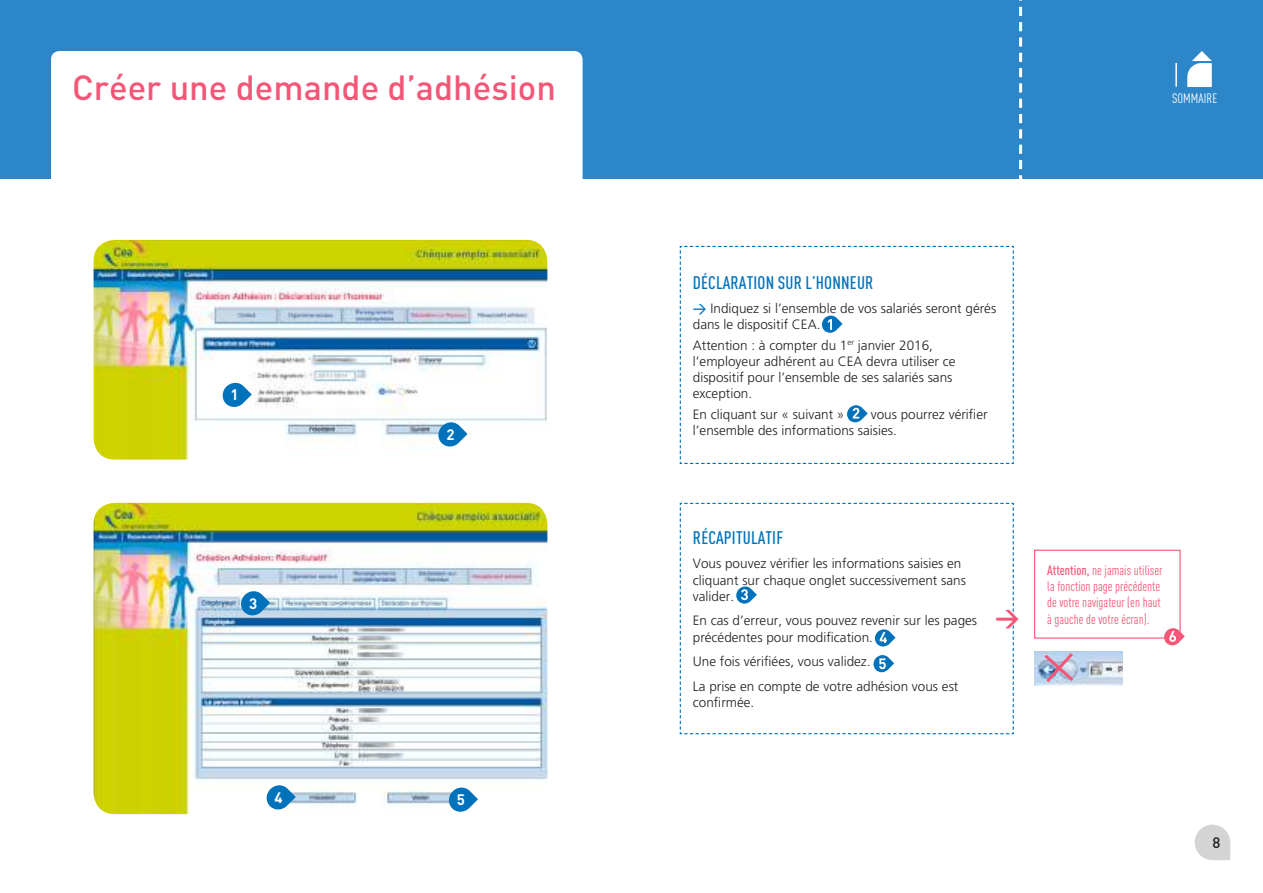
<style>
.page{position:relative;width:1263px;height:893px;background:#fff}
.page>*{position:absolute;margin:0;border:0;box-sizing:border-box;transform-origin:0 0}
.t1{font:500 34.5px "DINOT";color:#f45677}
.t2{font:700 24px "DINOT";color:#f45677}
.t3{font:500 condensed 18px "DINOT";letter-spacing:.01em;color:#0072bc}
.t4{font:700 15px "DINOT";color:#fff}
.t5{font:500 15px "DINOT";color:#241f1f}
.t6{font:300 13.5px/16.2px "Frutiger LT Std";color:#241f1f}
.t7{font:condensed 13.5px/16.2px "DINOT";color:#f45677}
.t8{font:condensed 13.5px "DINOT";letter-spacing:.01em;color:#fff}
.s1{font-family:"DINOT";font-weight:500;color:#0072bc}
.s2{font-weight:500}
</style>
<div class="page">
<div style="left:0;top:0;width:1263px;height:179px;background:#2c86c7"></div>
<svg style="left:1195px;top:825px;width:35px;height:35px"></svg>
<hr style="left:1175px;top:63px;width:2px;height:24px;background:#fff">
<svg style="left:1187px;top:51px;width:25px;height:36px"></svg>
<div style="left:51px;top:51px;width:532px;height:142px;background:#fff;border-radius:9px"></div>
<svg style="left:1019px;top:0;width:3px;height:179px"></svg>
<img style="left:94px;top:240px;width:453px;height:220px">
<img style="left:94px;top:503px;width:453px;height:311px">
<svg style="left:223px;top:383px;width:29px;height:24px"></svg>
<svg style="left:438px;top:422px;width:29px;height:25px"></svg>
<svg style="left:241px;top:591px;width:29px;height:24px"></svg>
<svg style="left:267px;top:785px;width:29px;height:24px"></svg>
<svg style="left:449px;top:787px;width:29px;height:25px"></svg>
<svg style="left:680px;top:246px;width:334px;height:218px"></svg>
<svg style="left:680px;top:503px;width:334px;height:231px"></svg>
<div style="left:1034px;top:550px;width:146px;height:89px;border:1px solid #f45677"></div>
<svg style="left:1164px;top:628px;width:21px;height:17px"></svg>
<img style="left:1034px;top:651px;width:89px;height:34px">
<svg style="left:1041px;top:651px;width:36px;height:34px"></svg>
<h1 class="t1" style="left:72px;top:66px;width:485px">Créer une demande d’adhésion</h1>
<p class="t4" style="left:231px;top:385px;width:10px">1</p>
<p class="t4" style="left:249px;top:593px;width:10px">3</p>
<p class="t4" style="left:446px;top:425px;width:10px">2</p>
<p class="t4" style="left:275px;top:788px;width:10px">4</p>
<p class="t4" style="left:457px;top:790px;width:10px">5</p>
<p class="t8" style="left:1172px;top:90px;width:47px">SOMMAIRE</p>
<h3 class="t3" style="left:693px;top:271px;width:182px">DÉCLARATION SUR L’HONNEUR</h3>
<p class="t6" style="left:693px;top:301px;width:305px"><span class="s1">→</span> Indiquez si l’ensemble de vos salariés seront gérés dans le dispositif CEA.</p>
<p class="t6" style="left:693px;top:337px;width:264px">Attention : à compter du 1<sup>er</sup> janvier 2016, l’employeur adhérent au CEA devra utiliser ce dispositif pour l’ensemble de ses salariés sans exception.</p>
<p class="t6" style="left:693px;top:406px;width:153px">En cliquant sur « suivant »</p>
<p class="t6" style="left:693px;top:406px;width:296px;text-indent:178px">vous pourrez vérifier l’ensemble des informations saisies.</p>
<h3 class="t3" style="left:693px;top:526px;width:92px">RÉCAPITULATIF</h3>
<p class="t6" style="left:693px;top:556px;width:275px">Vous pouvez vérifier les informations saisies en cliquant sur chaque onglet successivement sans valider.</p>
<p class="t6" style="left:693px;top:613px;width:286px">En cas d’erreur, vous pouvez revenir sur les pages précédentes pour modification.</p>
<p class="t6" style="left:693px;top:649px;width:267px;line-height:24.8px">Une fois vérifiées, vous validez.<br>La prise en compte de votre adhésion vous est</p>
<p class="t6" style="left:693px;top:695px;width:63px">confirmée.</p>
<h2 class="t2" style="left:995px;top:602px;width:26px">→</h2>
<p class="t7" style="left:1047px;top:562px;width:117px"><span class="s2">Attention,</span> ne jamais utiliser la fonction page précédente de votre navigateur (en haut à gauche de votre écran).</p>
<p class="t5" style="left:1212px;top:833px;width:9px">8</p>
</div>
